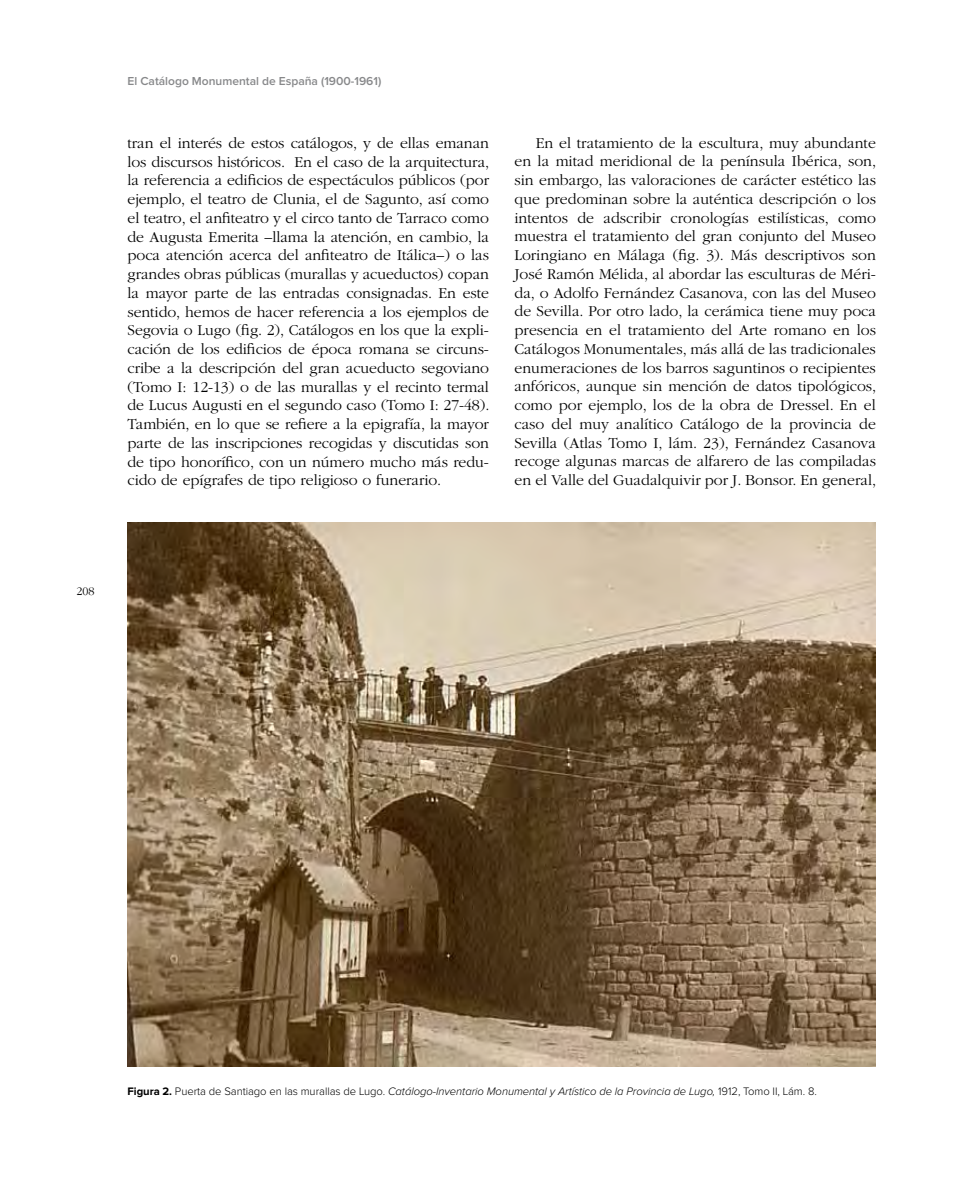
<style>
.page{position:relative;width:978px;height:1191px;background:#fff}
.page>*{position:absolute;margin:0;border:0;box-sizing:border-box;transform-origin:0 0}
.t1{font:300 15.75px/18.8px "ITC Garamond Std";color:#000;text-align:justify}
.t2{font:600 12px "Proxima Nova";color:#87888a}
.t3{font:300 12px "ITC Garamond Std";color:#000}
.t4{font:italic 300 11.25px "Proxima Nova";letter-spacing:-.005em;color:#000}
.s1{font-weight:700;font-style:normal}
.s2{font-style:normal}
</style>
<div class="page">
<img style="left:128px;top:523px;width:748px;height:543px">
<p class="t2" style="left:128px;top:76px;width:255px">El Catálogo Monumental de España (1900-1961)</p>
<p class="t1" style="left:128px;top:134px;width:363px">tran el interés de estos catálogos, y de ellas emanan los discursos históricos. En el caso de la arquitectura, la referencia a edificios de espectáculos públicos (por ejemplo, el teatro de Clunia, el de Sagunto, así como el teatro, el anfiteatro y el circo tanto de Tarraco como de Augusta Emerita –llama la atención, en cambio, la poca atención acerca del anfiteatro de Itálica–) o las grandes obras públicas (murallas y acueductos) copan la mayor parte de las entradas consignadas. En este sentido, hemos de hacer referencia a los ejemplos de Segovia o Lugo (fig. 2), Catálogos en los que la expli&shy;cación de los edificios de época romana se circuns&shy;cribe a la descripción del gran acueducto segoviano (Tomo I: 12-13) o de las murallas y el recinto termal de Lucus Augusti en el segundo caso (Tomo I: 27-48).<br>También, en lo que se refiere a la epigrafía, la mayor parte de las inscripciones recogidas y discutidas son de tipo honorífico, con un número mucho más redu&shy;cido de epígrafes de tipo religioso o funerario.</p>
<p class="t1" style="left:514px;top:133px;width:363px;text-indent:21px">En el tratamiento de la escultura, muy abundante en la mitad meridional de la península Ibérica, son, sin embargo, las valoraciones de carácter estético las que predominan sobre la auténtica descripción o los intentos de adscribir cronologías estilísticas, como muestra el tratamiento del gran conjunto del Museo Loringiano en Málaga (fig. 3). Más descriptivos son José Ramón Mélida, al abordar las esculturas de Méri&shy;da, o Adolfo Fernández Casanova, con las del Museo de Sevilla. Por otro lado, la cerámica tiene muy poca presencia en el tratamiento del Arte romano en los Catálogos Monumentales, más allá de las tradicionales enumeraciones de los barros saguntinos o recipientes anfóricos, aunque sin mención de datos tipológicos, como por ejemplo, los de la obra de Dressel. En el caso del muy analítico Catálogo de la provincia de Sevilla (Atlas Tomo I, lám. 23), Fernández Casanova recoge algunas marcas de alfarero de las compiladas en el Valle del Guadalquivir por J. Bonsor. En general,</p>
<p class="t3" style="left:77px;top:585px;width:19px">208</p>
<p class="t4" style="left:128px;top:1085px;width:691px"><span class="s1">Figura 2.</span> <span class="s2">Puerta de Santiago en las murallas de Lugo.</span> Catálogo-Inventario Monumental y Artístico de la Provincia de Lugo, <span class="s2">1912, Tomo II, Lám. 8.</span></p>
</div>
